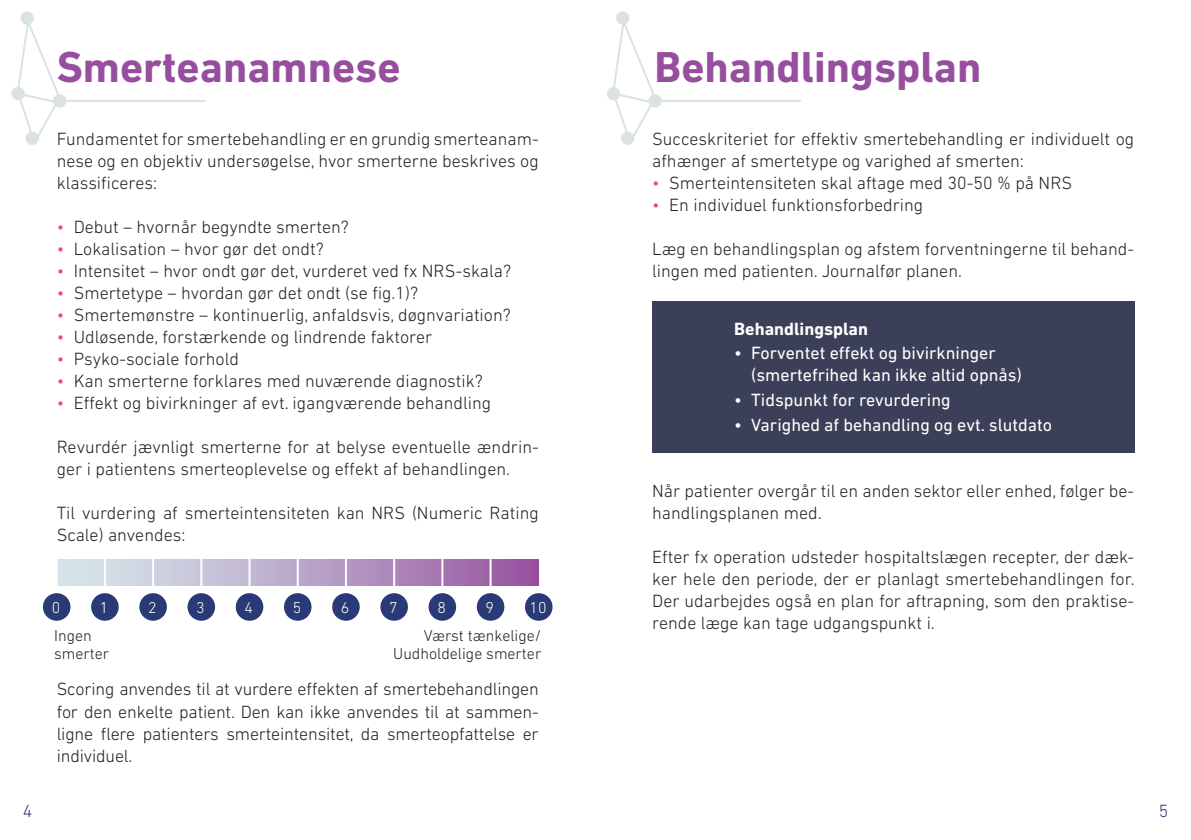
<style>
.page{position:relative;width:1191px;height:840px;background:#fff}
.page>*{position:absolute;margin:0;border:0;box-sizing:border-box;transform-origin:0 0}
.Overskrift{font:700 44px "DIN Next LT Pro";color:#974e9f}
.Brødtekst{font:300 18px/22px "DIN Next LT Pro";color:#231f20}
.t1{font:18px/22px "DIN Next LT Pro";color:#fff}
.Citatboks_brødtekst{font:700 18px "DIN Next LT Pro";color:#fff}
.t2{font:300 18px "DIN Next LT Pro";color:#2a3a77}
.Tal{font:300 16px "DIN Next LT Pro";color:#231f20}
.Tal-2{font:300 16px "DIN Next LT Pro";color:#fff}
.s1{color:#ed4599}
</style>
<div class="page">
<div style="left:652px;top:301px;width:482px;height:152px;background:#3b4058"></div>
<div style="left:57px;top:559px;width:482px;height:26px;background:linear-gradient(to right,#daf0ee,#9a59a3)"></div>
<hr style="left:56px;top:551px;width:2px;height:46px;background:#fff">
<hr style="left:104px;top:551px;width:2px;height:46px;background:#fff">
<hr style="left:152px;top:551px;width:2px;height:46px;background:#fff">
<hr style="left:200px;top:551px;width:2px;height:46px;background:#fff">
<hr style="left:248px;top:551px;width:2px;height:46px;background:#fff">
<hr style="left:297px;top:551px;width:2px;height:46px;background:#fff">
<hr style="left:345px;top:551px;width:2px;height:46px;background:#fff">
<hr style="left:393px;top:551px;width:2px;height:46px;background:#fff">
<hr style="left:441px;top:551px;width:2px;height:46px;background:#fff">
<hr style="left:489px;top:551px;width:2px;height:46px;background:#fff">
<div style="left:91px;top:593px;width:28px;height:27px;background:#2a3a77;border-radius:50%"></div>
<div style="left:284px;top:593px;width:27px;height:27px;background:#2a3a77;border-radius:50%"></div>
<div style="left:428px;top:593px;width:28px;height:27px;background:#2a3a77;border-radius:50%"></div>
<div style="left:187px;top:593px;width:28px;height:27px;background:#2a3a77;border-radius:50%"></div>
<div style="left:380px;top:593px;width:28px;height:27px;background:#2a3a77;border-radius:50%"></div>
<div style="left:525px;top:593px;width:27px;height:27px;background:#2a3a77;border-radius:50%"></div>
<div style="left:43px;top:593px;width:27px;height:27px;background:#2a3a77;border-radius:50%"></div>
<div style="left:236px;top:593px;width:27px;height:27px;background:#2a3a77;border-radius:50%"></div>
<div style="left:139px;top:593px;width:28px;height:27px;background:#2a3a77;border-radius:50%"></div>
<div style="left:332px;top:593px;width:28px;height:27px;background:#2a3a77;border-radius:50%"></div>
<div style="left:477px;top:593px;width:27px;height:27px;background:#2a3a77;border-radius:50%"></div>
<hr style="left:653px;top:100px;width:148px;height:2px;background:#083e47">
<svg style="left:607px;top:11px;width:55px;height:134px"></svg>
<hr style="left:58px;top:100px;width:148px;height:2px;background:#083e47">
<svg style="left:11px;top:11px;width:56px;height:134px"></svg>
<p class="Overskrift" style="left:57px;top:41px;width:345px">Smerteanamnese</p>
<p class="Overskrift" style="left:654px;top:41px;width:328px">Behandlingsplan</p>
<p class="Brødtekst" style="left:57px;top:127px;width:483px;text-align:justify">Fundamentet for smertebehandling er en grundig smerteanam&shy;nese og en objektiv undersøgelse, hvor smerterne beskrives og klassificeres:</p>
<p class="Brødtekst" style="left:57px;top:215px;width:294px"><span class="s1">•</span> Debut – hvornår begyndte smerten?</p>
<p class="Brødtekst" style="left:57px;top:237px;width:268px"><span class="s1">•</span> Lokalisation – hvor gør det ondt?</p>
<p class="Brødtekst" style="left:57px;top:259px;width:456px"><span class="s1">•</span> Intensitet – hvor ondt gør det, vurderet ved fx NRS-skala?</p>
<p class="Brødtekst" style="left:57px;top:281px;width:363px"><span class="s1">•</span> Smertetype – hvordan gør det ondt (se fig.1)?</p>
<p class="Brødtekst" style="left:57px;top:303px;width:456px"><span class="s1">•</span> Smertemønstre – kontinuerlig, anfaldsvis, døgnvariation?</p>
<p class="Brødtekst" style="left:57px;top:325px;width:377px"><span class="s1">•</span> Udløsende, forstærkende og lindrende faktorer</p>
<p class="Brødtekst" style="left:57px;top:347px;width:184px"><span class="s1">•</span> Psyko-sociale forhold</p>
<p class="Brødtekst" style="left:57px;top:369px;width:428px"><span class="s1">•</span> Kan smerterne forklares med nuværende diagnostik?</p>
<p class="Brødtekst" style="left:57px;top:391px;width:436px"><span class="s1">•</span> Effekt og bivirkninger af evt. igangværende behandling</p>
<p class="Brødtekst" style="left:57px;top:435px;width:483px">Revurdér jævnligt smerterne for at belyse eventuelle ændrin&shy;ger i patientens smerteoplevelse og effekt af behandlingen.</p>
<p class="Brødtekst" style="left:57px;top:501px;width:483px">Til vurdering af smerteintensiteten kan NRS (Numeric Rating<br>Scale) anvendes:</p>
<p class="Tal-2" style="left:52px;top:598px;width:10px">0</p>
<p class="Tal-2" style="left:100px;top:598px;width:10px">1</p>
<p class="Tal-2" style="left:148px;top:598px;width:10px">2</p>
<p class="Tal-2" style="left:196px;top:598px;width:10px">3</p>
<p class="Tal-2" style="left:244px;top:598px;width:10px">4</p>
<p class="Tal-2" style="left:293px;top:598px;width:10px">5</p>
<p class="Tal-2" style="left:341px;top:598px;width:10px">6</p>
<p class="Tal-2" style="left:389px;top:598px;width:10px">7</p>
<p class="Tal-2" style="left:437px;top:598px;width:10px">8</p>
<p class="Tal-2" style="left:485px;top:598px;width:10px">9</p>
<p class="Tal-2" style="left:529px;top:598px;width:19px">10</p>
<p class="Tal" style="left:54px;top:625px;width:39px">Ingen</p>
<p class="Tal" style="left:54px;top:643px;width:57px">smerter</p>
<p class="Tal" style="left:424px;top:625px;width:119px">Værst tænkelige/</p>
<p class="Tal" style="left:393px;top:643px;width:150px">Uudholdelige smerter</p>
<p class="Brødtekst" style="left:57px;top:677px;width:483px;text-align:justify">Scoring anvendes til at vurdere effekten af smertebehandlingen for den enkelte patient. Den kan ikke anvendes til at sammen&shy;ligne flere patienters smerteintensitet, da smerteopfattelse er individuel.</p>
<p class="Brødtekst" style="left:652px;top:127px;width:483px">Succeskriteriet for effektiv smertebehandling er individuelt og afhænger af smertetype og varighed af smerten:</p>
<p class="Brødtekst" style="left:652px;top:171px;width:421px"><span class="s1">•</span> Smerteintensiteten skal aftage med 30-50 % på NRS</p>
<p class="Brødtekst" style="left:652px;top:193px;width:272px"><span class="s1">•</span> En individuel funktionsforbedring</p>
<p class="Brødtekst" style="left:652px;top:237px;width:483px">Læg en behandlingsplan og afstem forventningerne til behand&shy;lingen med patienten. Journalfør planen.</p>
<p class="Citatboks_brødtekst" style="left:734px;top:318px;width:135px">Behandlingsplan</p>
<p class="t1" style="left:751px;top:342px;width:272px;text-indent:-17px">• Forventet effekt og bivirkninger (smertefrihed kan ikke altid opnås)</p>
<p class="t1" style="left:734px;top:389px;width:218px">• Tidspunkt for revurdering</p>
<p class="t1" style="left:734px;top:413px;width:319px">• Varighed af behandling og evt. slutdato</p>
<p class="Brødtekst" style="left:652px;top:479px;width:483px">Når patienter overgår til en anden sektor eller enhed, følger be&shy;handlingsplanen med.</p>
<p class="Brødtekst" style="left:652px;top:545px;width:484px;text-align:justify">Efter fx operation udsteder hospitaltslægen recepter, der dæk&shy;ker hele den periode, der er planlagt smertebehandlingen for.<br>Der udarbejdes også en plan for aftrapning, som den praktise&shy;rende læge kan tage udgangspunkt i.</p>
<p class="t2" style="left:23px;top:800px;width:11px">4</p>
<p class="t2" style="left:1158px;top:800px;width:11px">5</p>
</div>
